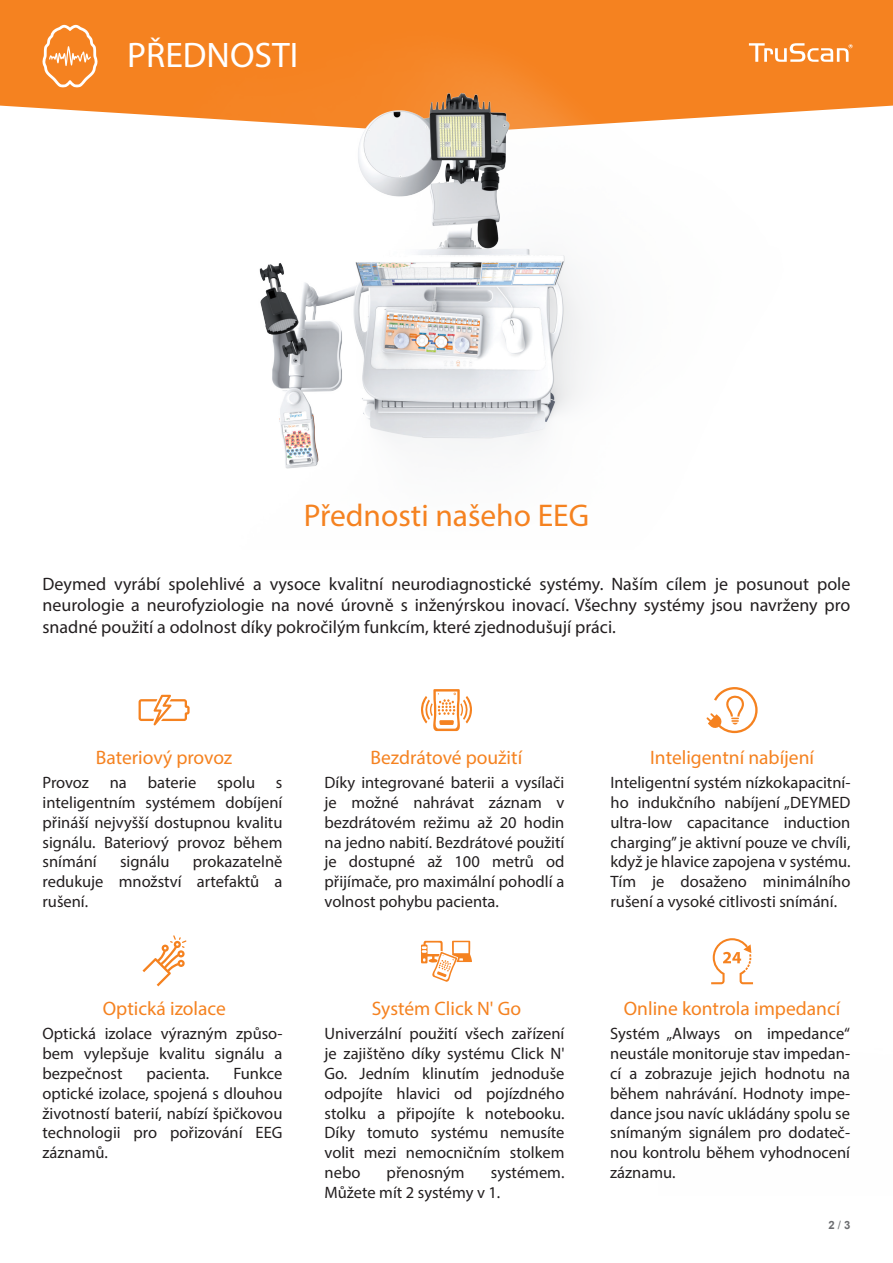
<style>
.page{position:relative;width:893px;height:1263px;background:#fff}
.page>*{position:absolute;margin:0;border:0;box-sizing:border-box;transform-origin:0 0}
.t1{font:35.55px "Myriad Pro";color:#fff}
.t2{font:31.5px "Myriad Pro";color:#f58220}
.t3{font:19.5px "Myriad Pro";color:#f58220}
.t4{font:18px/21.6px "Myriad Pro";color:#231f20;text-align:justify}
.t5{font:16.5px/19.8px "Myriad Pro";color:#231f20;text-align:justify}
.t6{font:700 11.25px "Arial";color:#6c6d70}
.s1{font-weight:400}
</style>
<div class="page">
<svg style="left:139px;top:695px;width:51px;height:30px"></svg>
<svg style="left:421px;top:689px;width:51px;height:42px"></svg>
<svg style="left:706px;top:687px;width:52px;height:46px"></svg>
<svg style="left:142px;top:935px;width:44px;height:51px"></svg>
<svg style="left:421px;top:941px;width:51px;height:41px"></svg>
<svg style="left:711px;top:938px;width:42px;height:46px"></svg>
<img style="left:0;top:0;width:893px;height:469px">
<svg style="left:42px;top:25px;width:56px;height:62px"></svg>
<h1 class="t1" style="left:127px;top:33px;width:173px">PŘEDNOSTI</h1>
<h2 class="t2" style="left:304px;top:496px;width:287px">Přednosti našeho EEG</h2>
<p class="t4" style="left:43px;top:572px;width:809px">Deymed vyrábí spolehlivé a vysoce kvalitní neurodiagnostické systémy. Naším cílem je posunout pole neurologie a neurofyziologie na nové úrovně s inženýrskou inovací. Všechny systémy jsou navrženy pro snadné použití a odolnost díky pokročilým funkcím, které zjednodušují práci.</p>
<p class="t3" style="left:96px;top:745px;width:138px">Bateriový provoz</p>
<p class="t3" style="left:371px;top:745px;width:153px">Bezdrátové použití</p>
<p class="t3" style="left:650px;top:745px;width:166px">Inteligentní nabíjení</p>
<p class="t5" style="left:610px;top:772px;width:241px">Inteligentní systém nízkokapacitní&shy;ho indukčního nabíjení „DEYMED ultra-low capacitance induction charging” je aktivní pouze ve chvíli, když je hlavice zapojena v systému.<br>Tím je dosaženo minimálního rušení a vysoké citlivosti snímání.</p>
<p class="t5" style="left:43px;top:772px;width:48px">Provoz</p>
<p class="t5" style="left:110px;top:772px;width:19px">na</p>
<p class="t5" style="left:148px;top:772px;width:50px">baterie</p>
<p class="t5" style="left:217px;top:772px;width:39px">spolu</p>
<p class="t5" style="left:325px;top:772px;width:241px">Díky integrované baterii a vysílači je možné nahrávat záznam v bezdrátovém režimu až 20 hodin na jedno nabití. Bezdrátové použití je dostupné až 100 metrů od přijímače, pro maximální pohodlí a volnost pohybu pacienta.</p>
<p class="t5" style="left:43px;top:772px;width:241px;text-indent:233px">s inteligentním systémem dobíjení přináší nejvyšší dostupnou kvalitu signálu. Bateriový provoz během snímání</p>
<p class="t5" style="left:43px;top:852px;width:241px;text-indent:150px">prokazatelně redukuje množství artefaktů a rušení.</p>
<p class="t5" style="left:120px;top:852px;width:51px">signálu</p>
<p class="t3" style="left:103px;top:996px;width:125px">Optická izolace</p>
<p class="t5" style="left:43px;top:1023px;width:241px">Optická izolace výrazným způso&shy;bem vylepšuje kvalitu signálu a bezpečnost</p>
<p class="t5" style="left:43px;top:1063px;width:241px;text-indent:191px">Funkce optické izolace, spojená s dlouhou životností baterií, nabízí špičkovou technologii pro pořizování EEG záznamů.</p>
<p class="t5" style="left:147px;top:1063px;width:64px">pacienta.</p>
<p class="t3" style="left:372px;top:996px;width:151px">Systém Click N' Go</p>
<p class="t5" style="left:325px;top:1023px;width:241px">Univerzální použití všech zařízení je zajištěno díky systému Click N' Go. Jedním klinutím jednoduše odpojíte hlavici od pojízdného stolku a připojíte k notebooku.<br>Díky tomuto systému nemusíte volit mezi nemocničním stolkem nebo</p>
<p class="t5" style="left:325px;top:1162px;width:241px;text-indent:166px">systémem.<br>Můžete mít 2 systémy v 1.</p>
<p class="t5" style="left:387px;top:1162px;width:80px">přenosným</p>
<p class="t3" style="left:624px;top:996px;width:218px">Online kontrola impedancí</p>
<p class="t5" style="left:610px;top:1023px;width:241px">Systém „Always on impedance“ neustále monitoruje stav impedan&shy;cí a zobrazuje jejich hodnotu na během nahrávání. Hodnoty impe&shy;dance jsou navíc ukládány spolu se snímaným signálem pro dodateč&shy;nou kontrolu během vyhodnocení záznamu.</p>
<p class="t6" style="left:828px;top:1217px;width:24px">2 <span class="s1">/</span> 3</p>
</div>
